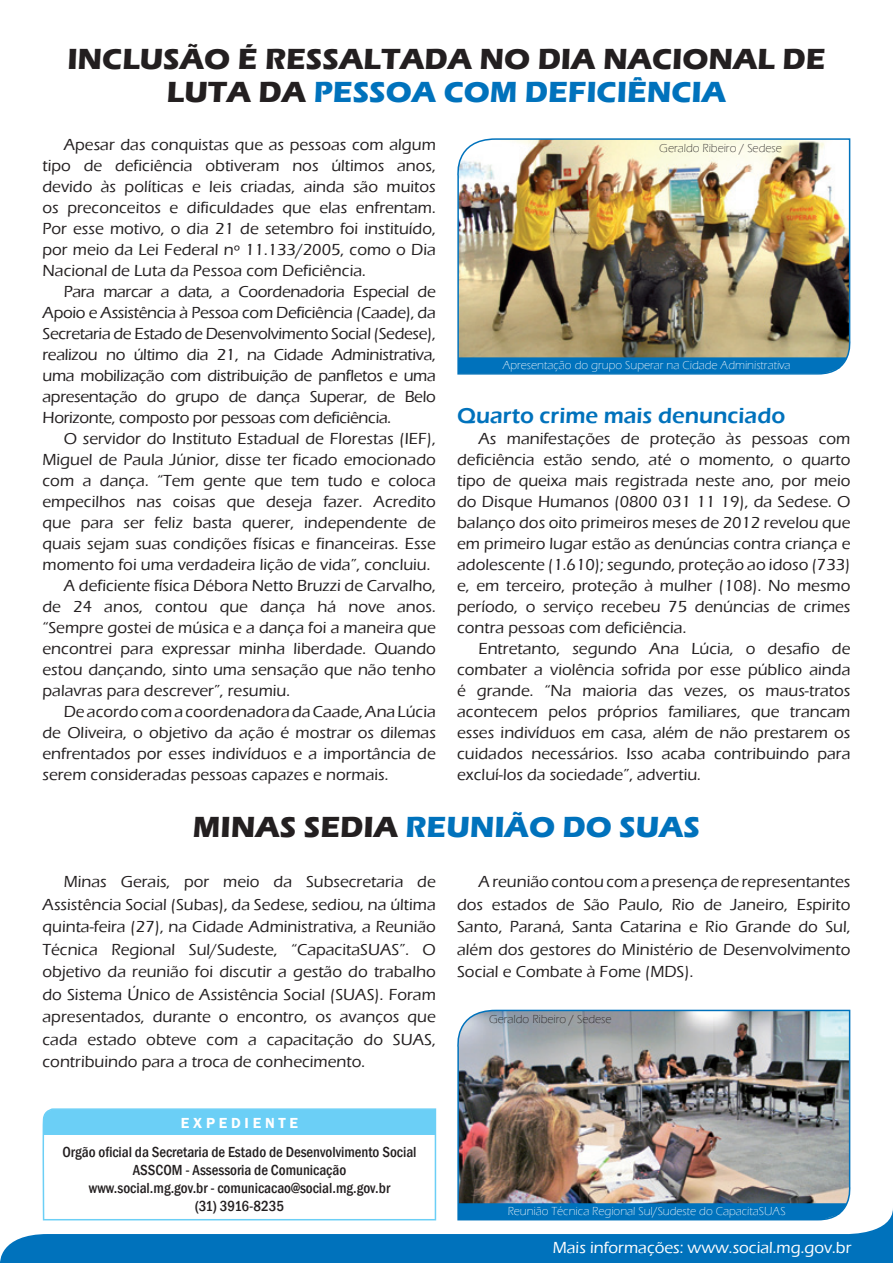
<style>
.page{position:relative;width:893px;height:1263px;background:#fff}
.page>*{position:absolute;margin:0;border:0;box-sizing:border-box;transform-origin:0 0}
.t1{font:700 30px/33px "Eras ITC";color:#231f20;text-align:center}
.t2{font:700 30px "Eras ITC";color:#0072bc}
.t3{font:600 22.5px "Eras ITC";color:#0072bc}
.t4{font:500 16.5px/21px "Eras ITC";color:#231f20;text-align:justify}
.t5{font:500 16.5px "Eras ITC";color:#fff}
.t6{font:500 condensed 15px "Franklin Gothic";color:#231f20}
.t7{font:600 15px "Franklin Gothic";color:#fff}
.t8{font:300 12px "Eras ITC";color:#fff}
.t9{font:300 12px "Eras ITC";color:#231f20}
.s1{color:#0072bc}
.s2{color:#231f20}
</style>
<div class="page">
<svg style="left:0;top:1209px;width:893px;height:54px;fill:#0072bc"></svg>
<svg style="left:42px;top:1108px;width:395px;height:113px"></svg>
<img style="left:457px;top:138px;width:394px;height:237px">
<svg style="left:458px;top:357px;width:389px;height:16px;background:#0774bb"></svg>
<img style="left:454px;top:1009px;width:399px;height:212px">
<svg style="left:458px;top:1203px;width:389px;height:16px;background:#0574bb"></svg>
<p class="t1" style="left:67px;top:43px;width:760px">INCLUSÃO É RESSALTADA NO DIA NACIONAL DE<br>LUTA DA <span class="s1">PESSOA COM DEFICIÊNCIA</span></p>
<p class="t4" style="left:43px;top:134px;width:395px;text-indent:21px">Apesar das conquistas que as pessoas com algum tipo de deficiência obtiveram nos últimos anos, devido às políticas e leis criadas, ainda são muitos os preconceitos e dificuldades que elas enfrentam.<br>Por esse motivo, o dia 21 de setembro foi instituído, por meio da Lei Federal nº 11.133/2005, como o Dia Nacional de Luta da Pessoa com Deficiência.</p>
<p class="t4" style="left:43px;top:281px;width:395px;text-indent:21px">Para marcar a data, a Coordenadoria Especial de Apoio e Assistência à Pessoa com Deficiência (Caade), da Secretaria de Estado de Desenvolvimento Social (Sedese), realizou no último dia 21, na Cidade Administrativa, uma mobilização com distribuição de panfletos e uma apresentação do grupo de dança Superar, de Belo Horizonte, composto por pessoas com deficiência.</p>
<p class="t4" style="left:43px;top:428px;width:395px;text-indent:21px">O servidor do Instituto Estadual de Florestas (IEF), Miguel de Paula Júnior, disse ter ficado emocionado com a dança. “Tem gente que tem tudo e coloca empecilhos nas coisas que deseja fazer. Acredito que para ser feliz basta querer, independente de quais sejam suas condições físicas e financeiras. Esse momento foi uma verdadeira lição de vida”, concluiu.</p>
<p class="t4" style="left:43px;top:575px;width:395px;text-indent:21px">A deficiente física Débora Netto Bruzzi de Carvalho, de 24 anos, contou que dança há nove anos. “Sempre gostei de música e a dança foi a maneira que encontrei para expressar minha liberdade. Quando estou dançando, sinto uma sensação que não tenho palavras para descrever”, resumiu.</p>
<p class="t4" style="left:43px;top:701px;width:395px;text-indent:21px">De acordo com a coordenadora da Caade, Ana Lúcia de Oliveira, o objetivo da ação é mostrar os dilemas enfrentados por esses indivíduos e a importância de serem consideradas pessoas capazes e normais.</p>
<p class="t9" style="left:659px;top:141px;width:124px">Geraldo Ribeiro / Sedese</p>
<p class="t8" style="left:503px;top:358px;width:289px">Apresentação do grupo Superar na Cidade Administrativa</p>
<p class="t3" style="left:457px;top:403px;width:330px">Quarto crime mais denunciado</p>
<p class="t4" style="left:457px;top:429px;width:395px;text-indent:21px">As manifestações de proteção às pessoas com deficiência estão sendo, até o momento, o quarto tipo de queixa mais registrada neste ano, por meio do Disque Humanos (0800 031 11 19), da Sedese. O balanço dos oito primeiros meses de 2012 revelou que em primeiro lugar estão as denúncias contra criança e adolescente (1.610); segundo, proteção ao idoso (733) e, em terceiro, proteção à mulher (108). No mesmo período, o serviço recebeu 75 denúncias de crimes contra pessoas com deficiência.</p>
<p class="t4" style="left:457px;top:639px;width:395px;text-indent:21px">Entretanto, segundo Ana Lúcia, o desafio de combater a violência sofrida por esse público ainda é grande. “Na maioria das vezes, os maus-tratos acontecem pelos próprios familiares, que trancam esses indivíduos em casa, além de não prestarem os cuidados necessários. Isso acaba contribuindo para excluí-los da sociedade”, advertiu.</p>
<p class="t2" style="left:193px;top:810px;width:509px"><span class="s2">MINAS SEDIA</span> REUNIÃO DO SUAS</p>
<p class="t4" style="left:43px;top:871px;width:395px;line-height:22.5px;text-indent:21px">Minas Gerais, por meio da Subsecretaria de Assistência Social (Subas), da Sedese, sediou, na última quinta-feira (27), na Cidade Administrativa, a Reunião Técnica Regional Sul/Sudeste, “CapacitaSUAS”. O objetivo da reunião foi discutir a gestão do trabalho do Sistema Único de Assistência Social (SUAS). Foram apresentados, durante o encontro, os avanços que cada estado obteve com a capacitação do SUAS, contribuindo para a troca de conhecimento.</p>
<p class="t4" style="left:457px;top:871px;width:395px;line-height:22.5px;text-indent:21px">A reunião contou com a presença de representantes dos estados de São Paulo, Rio de Janeiro, Espirito Santo, Paraná, Santa Catarina e Rio Grande do Sul, além dos gestores do Ministério de Desenvolvimento Social e Combate à Fome (MDS).</p>
<p class="t9" style="left:489px;top:1013px;width:124px">Geraldo Ribeiro / Sedese</p>
<p class="t7" style="left:181px;top:1114px;width:119px">E X P E D I E N T E</p>
<p class="t6" style="left:62px;top:1142px;width:356px">Orgão oficial da Secretaria de Estado de Desenvolvimento Social</p>
<p class="t6" style="left:133px;top:1160px;width:215px">ASSCOM - Assessoria de Comunicação</p>
<p class="t6" style="left:89px;top:1178px;width:303px">www.social.mg.gov.br - comunicacao@social.mg.gov.br</p>
<p class="t6" style="left:195px;top:1196px;width:91px">(31) 3916-8235</p>
<p class="t8" style="left:508px;top:1204px;width:279px">Reunião Técnica Regional Sul/Sudeste do CapacitaSUAS</p>
<p class="t5" style="left:553px;top:1238px;width:300px">Mais informações: www.social.mg.gov.br</p>
</div>
